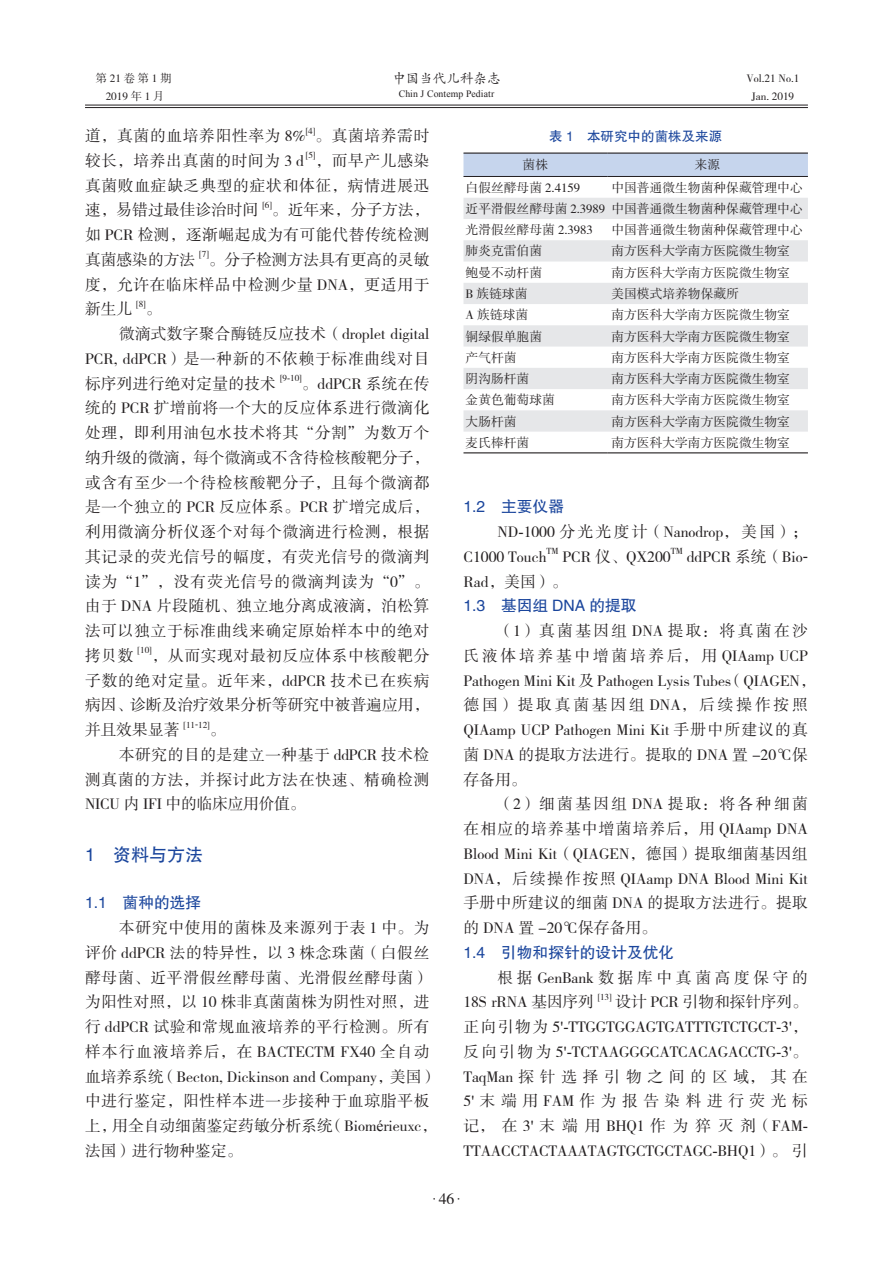
<style>
.page{position:relative;width:893px;height:1263px;background:#fff}
.page>*{position:absolute;margin:0;border:0;box-sizing:border-box;transform-origin:0 0}
.t1{font:18px "FZHTK GBK1 0";color:#1a459c}
.t2{font:15.75px/24.8px "FZSSK GBK1 0";letter-spacing:.01em;color:#231f20;text-align:justify}
.t3{font:15.75px "FZHTK GBK1 0";color:#1a459c}
.t4{font:15.75px "FZSSK GBK1 0";letter-spacing:.04em;color:#231f20}
.t5{font:15.75px "FZSSK GBK1 0";letter-spacing:.23em;color:#231f20}
.t6{font:15.75px "FZSSK GBK1 0";letter-spacing:-.01em;color:#231f20}
.t7{font:13.5px "FZHTK GBK1 0";color:#1a459c}
.t8{font:13.5px "FZKTK GBK1 0";color:#231f20}
.t9{font:12.75px "FZSSK GBK1 0";color:#231f20}
.t10{font:11.25px/18px "FZSSK GBK1 0";color:#231f20;text-align:center}
.t11{font:11.25px/18px "FZSSK GBK1 0";letter-spacing:.125em;color:#231f20;text-align:center}
.t12{font:9.75px "Times New Roman";letter-spacing:.01em;color:#231f20}
.t13{font:9.15px "FZSSK GBK1 0";color:#231f20}
.t14{font:9px "FZSSK GBK1 0";color:#231f20}
.s1{font-family:"Times New Roman"}
.s2{font-size:15.75px}
</style>
<div class="page">
<hr style="left:85px;top:105px;width:723px;height:1px;background:#231f20">
<hr style="left:85px;top:107px;width:723px;height:1px;background:#231f20">
<div style="left:463px;top:154px;width:345px;height:22px;background:#c6d5ed"></div>
<svg style="left:463px;top:198px;width:345px;height:234px;fill:#e6e7e9"></svg>
<hr style="left:463px;top:153px;width:144px;height:1px;background:#231f20">
<hr style="left:607px;top:153px;width:201px;height:1px;background:#231f20">
<hr style="left:463px;top:176px;width:144px;height:1px;background:#231f20">
<hr style="left:607px;top:176px;width:201px;height:1px;background:#231f20">
<hr style="left:463px;top:452px;width:144px;height:1px;background:#231f20">
<hr style="left:607px;top:452px;width:201px;height:1px;background:#231f20">
<p class="t11" style="left:96px;top:69px;width:77px">第21卷 第1期<br>2019 年 1 月</p>
<p class="t8" style="left:392px;top:71px;width:109px">中国当代儿科杂志</p>
<p class="t12" style="left:399px;top:87px;width:97px">Chin J Contemp Pediatr</p>
<p class="t10" style="left:746px;top:70px;width:54px">Vol.21 No.1<br>Jan. 2019</p>
<p class="t4" style="left:85px;top:127px;width:222px">道，真菌的血培养阳性率为 8%</p>
<p class="t13" style="left:306px;top:125px;width:11px">[4]</p>
<p class="t2" style="left:315px;top:124px;width:116px">。真菌培养需时</p>
<p class="t4" style="left:85px;top:152px;width:220px">较长，培养出真菌的时间为 3 d</p>
<p class="t13" style="left:306px;top:150px;width:11px">[5]</p>
<p class="t2" style="left:85px;top:149px;width:346px;text-indent:230px">，而早产儿感染真菌败血症缺乏典型的症状和体征，病情进展迅速，易错过最佳诊治时间</p>
<p class="t13" style="left:262px;top:200px;width:11px">[6]</p>
<p class="t2" style="left:85px;top:198px;width:346px;text-indent:187px">。近年来，分子方法，如 PCR 检测，逐渐崛起成为有可能代替传统检测真菌感染的方法</p>
<p class="t13" style="left:199px;top:249px;width:11px">[7]</p>
<p class="t2" style="left:85px;top:248px;width:346px;text-indent:124px">。分子检测方法具有更高的灵敏度，允许在临床样品中检测少量 DNA，更适用于新生儿</p>
<p class="t13" style="left:136px;top:299px;width:11px">[8]</p>
<p class="t2" style="left:146px;top:297px;width:17px">。</p>
<p class="t2" style="left:85px;top:322px;width:346px;text-indent:34px">微滴式数字聚合酶链反应技术（droplet digital PCR, ddPCR）是一种新的不依赖于标准曲线对目标序列进行绝对定量的技术</p>
<p class="t13" style="left:280px;top:373px;width:23px">[9<span class="s1">-</span>10]</p>
<p class="t2" style="left:85px;top:371px;width:346px;text-indent:217px">。ddPCR 系统在传统的 PCR 扩增前将一个大的反应体系进行微滴化处理，即利用油包水技术将其“分割”为数万个纳升级的微滴，每个微滴或不含待检核酸靶分子，或含有至少一个待检核酸靶分子，且每个微滴都是一个独立的 PCR 反应体系。PCR 扩增完成后，利用微滴分析仪逐个对每个微滴进行检测，根据其记录的荧光信号的幅度，有荧光信号的微滴判读为“1”，没有荧光信号的微滴判读为“0”。由于 DNA 片段随机、独立地分离成液滴，泊松算法可以独立于标准曲线来确定原始样本中的绝对拷贝数</p>
<p class="t13" style="left:138px;top:645px;width:16px">[10]</p>
<p class="t2" style="left:85px;top:644px;width:346px;text-indent:67px">，从而实现对最初反应体系中核酸靶分子数的绝对定量。近年来，ddPCR 技术已在疾病病因、诊断及治疗效果分析等研究中被普遍应用，并且效果显著</p>
<p class="t13" style="left:183px;top:719px;width:28px">[11<span class="s1">-</span>12]</p>
<p class="t2" style="left:210px;top:718px;width:17px">。</p>
<p class="t2" style="left:85px;top:743px;width:346px;text-indent:34px">本研究的目的是建立一种基于 ddPCR 技术检测真菌的方法，并探讨此方法在快速、精确检测NICU 内 IFI 中的临床应用价值。</p>
<p class="t1" style="left:85px;top:845px;width:119px">1　资料与方法</p>
<p class="t3" style="left:85px;top:894px;width:118px">1.1　菌种的选择</p>
<p class="t2" style="left:85px;top:916px;width:354px;text-align:left;text-indent:34px">本研究中使用的菌株及来源列于表 1 中。为评价 ddPCR 法的特异性，以 3 株念珠菌（白假丝酵母菌、近平滑假丝酵母菌、光滑假丝酵母菌）为阳性对照，以 10 株非真菌菌株为阴性对照，进行 ddPCR 试验和常规血液培养的平行检测。所有样本行血液培养后，在 BACTECTM FX40 全自动血培养系统（Becton, Dickinson and Company，美国）中进行鉴定，阳性样本进一步接种于血琼脂平板上，用全自动细菌鉴定药敏分析系统（Biom<span class="s1">é</span>rieuxc，法国）进行物种鉴定。</p>
<p class="t7" style="left:549px;top:129px;width:174px">表 1　本研究中的菌株及来源</p>
<p class="t9" style="left:523px;top:158px;width:27px">菌株</p>
<p class="t9" style="left:695px;top:158px;width:27px">来源</p>
<p class="t9" style="left:466px;top:180px;width:116px">白假丝酵母菌 2.4159</p>
<p class="t9" style="left:611px;top:180px;width:193px">中国普通微生物菌种保藏管理中心</p>
<p class="t9" style="left:466px;top:202px;width:141px">近平滑假丝酵母菌 2.3989</p>
<p class="t9" style="left:611px;top:202px;width:193px">中国普通微生物菌种保藏管理中心</p>
<p class="t9" style="left:466px;top:223px;width:129px">光滑假丝酵母菌 2.3983</p>
<p class="t9" style="left:611px;top:223px;width:193px">中国普通微生物菌种保藏管理中心</p>
<p class="t9" style="left:466px;top:244px;width:78px">肺炎克雷伯菌</p>
<p class="t9" style="left:611px;top:244px;width:180px">南方医科大学南方医院微生物室</p>
<p class="t9" style="left:466px;top:265px;width:78px">鲍曼不动杆菌</p>
<p class="t9" style="left:611px;top:265px;width:180px">南方医科大学南方医院微生物室</p>
<p class="t9" style="left:466px;top:287px;width:63px">B 族链球菌</p>
<p class="t9" style="left:611px;top:287px;width:129px">美国模式培养物保藏所</p>
<p class="t9" style="left:466px;top:308px;width:64px">A 族链球菌</p>
<p class="t9" style="left:611px;top:308px;width:180px">南方医科大学南方医院微生物室</p>
<p class="t9" style="left:466px;top:329px;width:78px">铜绿假单胞菌</p>
<p class="t9" style="left:611px;top:329px;width:180px">南方医科大学南方医院微生物室</p>
<p class="t9" style="left:466px;top:350px;width:52px">产气杆菌</p>
<p class="t9" style="left:611px;top:350px;width:180px">南方医科大学南方医院微生物室</p>
<p class="t9" style="left:466px;top:372px;width:65px">阴沟肠杆菌</p>
<p class="t9" style="left:611px;top:372px;width:180px">南方医科大学南方医院微生物室</p>
<p class="t9" style="left:466px;top:393px;width:91px">金黄色葡萄球菌</p>
<p class="t9" style="left:611px;top:393px;width:180px">南方医科大学南方医院微生物室</p>
<p class="t9" style="left:466px;top:414px;width:52px">大肠杆菌</p>
<p class="t9" style="left:611px;top:414px;width:180px">南方医科大学南方医院微生物室</p>
<p class="t9" style="left:466px;top:435px;width:65px">麦氏棒杆菌</p>
<p class="t9" style="left:611px;top:435px;width:180px">南方医科大学南方医院微生物室</p>
<p class="t3" style="left:463px;top:498px;width:102px">1.2　主要仪器</p>
<p class="t2" style="left:463px;top:520px;width:346px;text-indent:34px">ND<span class="s1">-</span>1000 分光光度计（Nanodrop，美国）；<br>C1000 Touch</p>
<p class="t13" style="left:546px;top:546px;width:14px">TM</p>
<p class="t2" style="left:563px;top:545px;width:110px">PCR 仪、QX200</p>
<p class="t13" style="left:671px;top:546px;width:14px">TM</p>
<p class="t2" style="left:687px;top:545px;width:123px">ddPCR 系统（Bio<span class="s1">-</span></p>
<p class="t2" style="left:463px;top:569px;width:105px">Rad，美国）。</p>
<p class="t3" style="left:463px;top:597px;width:175px">1.3　基因组 DNA 的提取</p>
<p class="t2" style="left:463px;top:619px;width:354px;text-align:left;text-indent:34px">（1）真菌基因组 DNA 提取：将真菌在沙氏液体培养基中增菌培养后，用 QIAamp UCP<br>Pathogen Mini Kit 及 Pathogen Lysis Tubes（QIAGEN，德国）提取真菌基因组 DNA，后续操作按照<br>QIAamp UCP Pathogen Mini Kit 手册中所建议的真菌 DNA 的提取方法进行。提取的 DNA 置 -20℃保存备用。</p>
<p class="t2" style="left:463px;top:792px;width:346px;text-indent:34px">（2）细菌基因组 DNA 提取：将各种细菌在相应的培养基中增菌培养后，用 QIAamp DNA Blood Mini Kit（QIAGEN，德国）提取细菌基因组DNA，后续操作按照 QIAamp DNA Blood Mini Kit手册中所建议的细菌 DNA 的提取方法进行。提取的 DNA 置 -20℃保存备用。</p>
<p class="t3" style="left:463px;top:944px;width:212px">1.4　引物和探针的设计及优化</p>
<p class="t5" style="left:497px;top:969px;width:312px">根据GenBank数据库中真菌高度保守的</p>
<p class="t6" style="left:463px;top:993px;width:132px">18S rRNA 基因序列</p>
<p class="t13" style="left:598px;top:992px;width:15px">[13]</p>
<p class="t2" style="left:463px;top:990px;width:346px;text-indent:152px">设计 PCR 引物和探针序列。正向引物为 5'<span class="s1">-</span>TTGGTGGAGTGATTTGTCTGCT<span class="s1">-</span>3'，反向引物为 5'<span class="s1">-</span>TCTAAGGGCATCACAGACCTG<span class="s1">-</span>3'。TaqMan探针选择引物之间的区域，其在5'末端用FAM作为报告染料进行荧光标记，在3'末端用BHQ1作为猝灭剂（FAM<span class="s1">-</span>TTAACCTACTAAATAGTGCTGCTAGC<span class="s1">-</span>BHQ1）。引</p>
<p class="t14" style="left:430px;top:1194px;width:35px">·<span class="s2">46</span>·</p>
</div>
